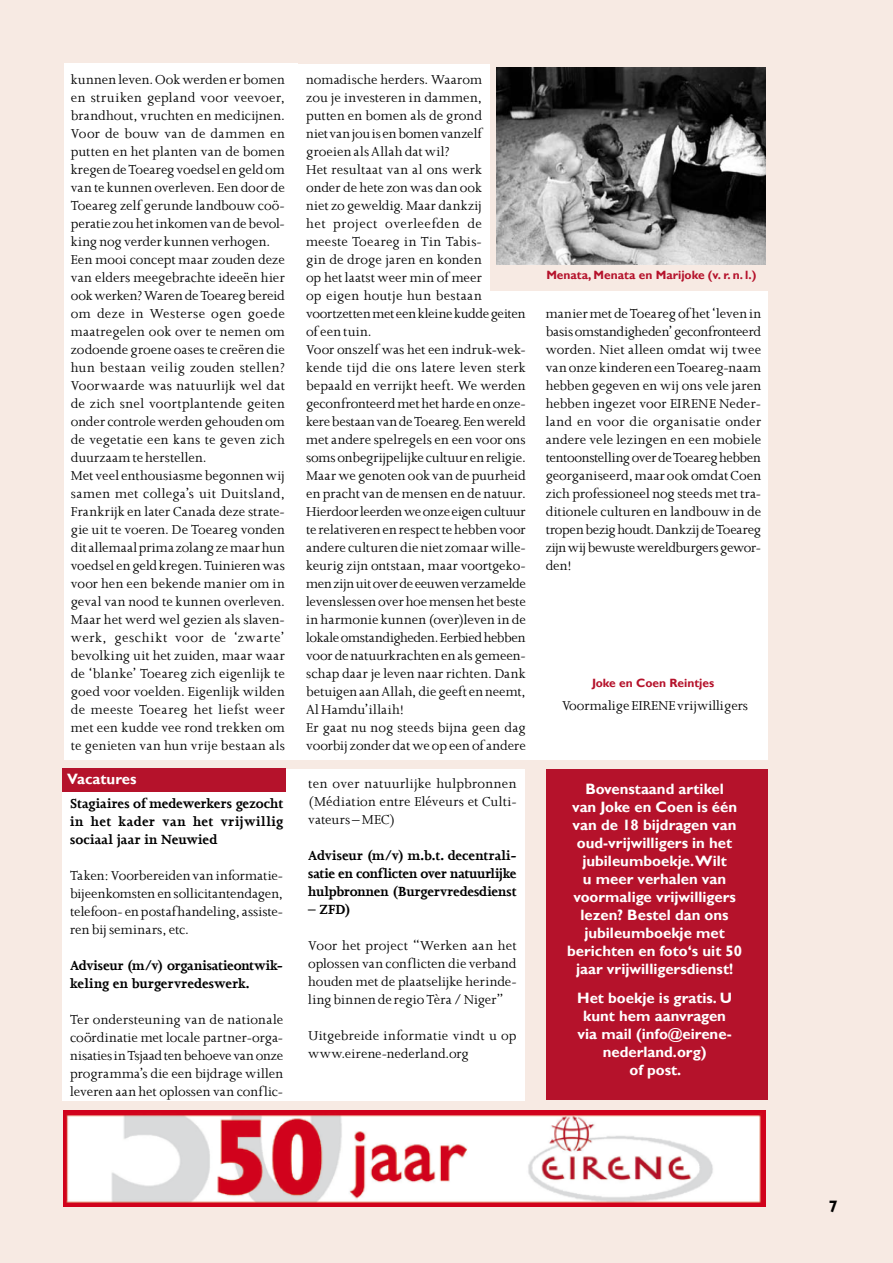
<style>
.page{position:relative;width:893px;height:1263px;background:#f7eae3}
.page>*{position:absolute;margin:0;border:0;box-sizing:border-box;transform-origin:0 0}
.t1{font:15px/18px "Joanna";letter-spacing:.005em;color:#000;text-align:justify}
.t2{font:700 15px/18px "Gill Sans";color:#fff;text-align:center}
.t3{font:700 15px/18px "Joanna";color:#000;text-align:justify}
.t4{font:700 12px "Gill Sans";color:#b5122b}
</style>
<div class="page">
<div style="left:62px;top:769px;width:248px;height:332px;background:#fff"></div>
<div style="left:64px;top:64px;width:233px;height:696px;background:#fff"></div>
<img style="left:64px;top:1111px;width:702px;height:96px">
<div style="left:288px;top:64px;width:255px;height:696px;background:#fff"></div>
<div style="left:542px;top:64px;width:225px;height:696px;background:#fff"></div>
<div style="left:546px;top:769px;width:222px;height:330px;background:#b5122b"></div>
<div style="left:310px;top:769px;width:215px;height:331px;background:#fff"></div>
<div style="left:62px;top:769px;width:224px;height:23px;background:#b5122b"></div>
<div style="left:490px;top:53px;width:403px;height:237px;background:#f7eae3"></div>
<img style="left:496px;top:68px;width:269px;height:197px">
<p class="t1" style="left:71px;top:70px;width:216px;text-align:left">kunnen leven.Ookwerden er bomen en struiken gepland voor veevoer, brandhout, vruchten en medicijnen.<br>Voor de bouw van de dammen en putten en het planten van de bomen kregendeToeareg voedsel engeld om van te kunnen overleven. Een door de Toeareg zelf gerunde landbouw coö&shy;peratie zouhetinkomenvandebevol&shy;king nog verder kunnen verhogen.<br>Een mooi concept maar zouden deze van elders meegebrachte ideeën hier ookwerken?WarendeToearegbereid om deze in Westerse ogen goede maatregelen ook over te nemen om zodoende groene oaseste creëren die hun bestaan veilig zouden stellen?<br>Voorwaarde was natuurlijk wel dat de zich snel voortplantende geiten onder controlewerden gehouden om de vegetatie een kans te geven zich duurzaam te herstellen.<br>Met veel enthousiasme begonnenwij samen met collega’s uit Duitsland, Frankrijk en later Canada deze strate&shy;gie uit te voeren. De Toeareg vonden dit allemaalprima zolang zemaarhun voedsel engeldkregen.Tuinierenwas voor hen een bekende manier om in geval van nood te kunnen overleven.<br>Maar het werd wel gezien als slaven&shy;werk, geschikt voor de ‘zwarte’ bevolking uit het zuiden, maar waar de ‘blanke’ Toeareg zich eigenlijk te goed voor voelden. Eigenlijk wilden de meeste Toeareg het liefst weer met een kudde vee rond trekken om te genieten van hun vrije bestaan als</p>
<p class="t1" style="left:306px;top:70px;width:221px;text-align:left">nomadische herders. Waarom<br>zou je investeren in dammen,<br>putten en bomen als de grond nietvanjouisenbomenvanzelf groeien alsAllah datwil?<br>Het resultaat van al ons werk<br>onder de hete zon was dan ook<br>niet zo geweldig. Maar dankzij<br>het project overleefden de meeste Toeareg in Tin Tabis-<br>gin de droge jaren en konden<br>op het laatst weer min of meer<br>op eigen houtje hun bestaan voortzettenmeteenkleinekuddegeiten of een tuin.<br>Voor onszelf was het een indruk-wek&shy;kende tijd die ons latere leven sterk bepaald en verrijkt heeft. We werden geconfronteerdmethetharde enonze&shy;kerebestaanvandeToeareg.Eenwereld met andere spelregels en een voor ons somsonbegrijpelijke cultuur enreligie.<br>Maarwe genoten ook van de puurheid en pracht van de mensen en de natuur.<br>Hierdoorleerdenweonzeeigencultuur te relativerenenrespecttehebbenvoor andere culturen die niet zomaarwille&shy;keurig zijn ontstaan, maar voortgeko&shy;menzijnuitoverdeeeuwenverzamelde levenslessenoverhoemensenhetbeste in harmonie kunnen (over)leven in de lokaleomstandigheden.Eerbiedhebben voordenatuurkrachtenenals gemeen&shy;schap daar je leven naar richten. Dank betuigenaanAllah,die geeft enneemt, AlHamdu’illaih!<br>Er gaat nu nog steeds bijna geen dag voorbij zonder datwe op een of andere</p>
<p class="t2" style="left:67px;top:770px;width:71px">Vacatures</p>
<p class="t3" style="left:70px;top:794px;width:215px">Stagiaires of medewerkers gezocht in het kader van het vrijwillig sociaal jaar in Neuwied</p>
<p class="t1" style="left:70px;top:866px;width:215px">Taken:Voorbereiden van informatie&shy;bijeenkomstenensollicitantendagen, telefoon- enpostafhandeling, assiste&shy;ren bijseminars, etc.</p>
<p class="t3" style="left:70px;top:956px;width:215px">Adviseur (m/v) organisatieontwik&shy;keling en burgervredeswerk.</p>
<p class="t1" style="left:70px;top:1010px;width:215px">Ter ondersteuning van de nationale coördinatie met locale partner-orga&shy;nisatiesinTsjaadtenbehoevevanonze programma’s die een bijdrage willen leveren aan het oplossen van conflic-</p>
<p class="t1" style="left:308px;top:774px;width:210px">ten over natuurlijke hulpbronnen (Médiation entre Eléveurs et Culti&shy;vateurs – MEC)</p>
<p class="t3" style="left:308px;top:846px;width:210px">Adviseur (m/v) m.b.t. decentrali&shy;satie en conflicten over natuurlijke hulpbronnen (Burgervredesdienst</p>
<p class="t3" style="left:308px;top:900px;width:44px">– ZFD)</p>
<p class="t1" style="left:308px;top:936px;width:210px">Voor het project “Werken aan het oplossen van conflicten die verband houden met de plaatselijke herinde&shy;ling binnen de regio Tèra /Niger”</p>
<p class="t1" style="left:308px;top:1026px;width:210px">Uitgebreide informatie vindt u op www.eirene-nederland.org</p>
<p class="t4" style="left:546px;top:268px;width:212px">Menata, Menata en Marijoke (v. r. n. l.)</p>
<p class="t1" style="left:546px;top:304px;width:217px">maniermet deToeareg ofhet‘leven in basisomstandigheden’geconfronteerd worden. Niet alleen omdat wij twee van onze kinderen een Toeareg-naam hebben gegeven en wij ons vele jaren hebben ingezet voor EIRENE Neder&shy;land en voor die organisatie onder andere vele lezingen en een mobiele tentoonstellingoverdeToeareghebben georganiseerd, maar ook omdatCoen zich professioneel nog steeds met tra&shy;ditionele culturen en landbouw in de tropenbezighoudt.DankzijdeToeareg zijnwijbewustewereldburgersgewor&shy;den!</p>
<p class="t4" style="left:592px;top:676px;width:124px">Joke en Coen Reintjes</p>
<p class="t1" style="left:562px;top:696px;width:187px">Voormalige EIRENE vrijwilligers</p>
<p class="t2" style="left:567px;top:779px;width:177px">Bovenstaand artikel<br>van Joke en Coen is één van de 18 bijdragen van oud-vrijwilligers in het jubileumboekje.Wilt<br>u meer verhalen van voormalige vrijwilligers lezen? Bestel dan ons jubileumboekje met berichten en foto‘s uit 50 jaar vrijwilligersdienst!</p>
<p class="t2" style="left:577px;top:988px;width:156px">Het boekje is gratis. U kunt hem aanvragen via mail (info@eirene&shy;nederland.org)<br>of post.</p>
</div>
